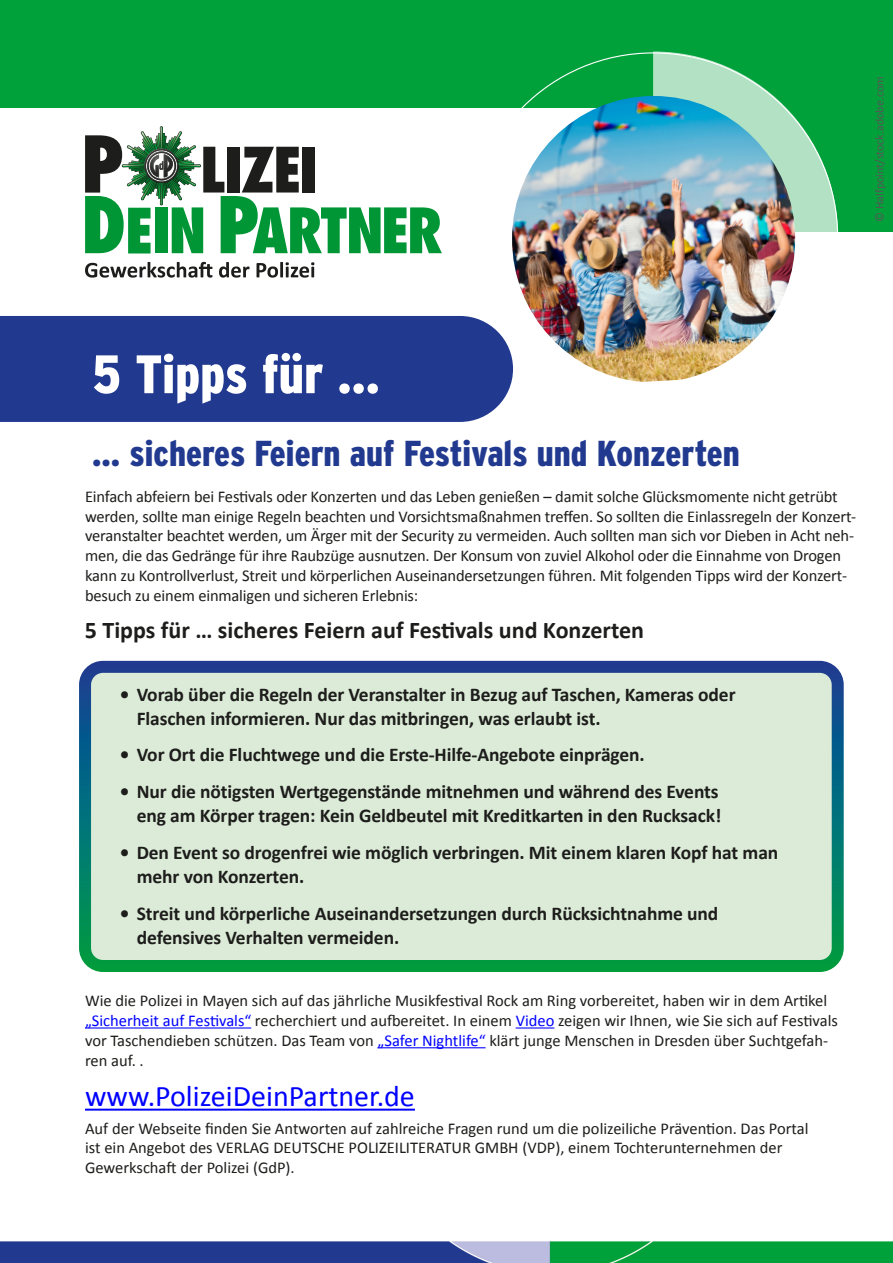
<style>
.page{position:relative;width:893px;height:1263px;background:#fff}
.page>*{position:absolute;margin:0;border:0;box-sizing:border-box;transform-origin:0 0}
.t1{font:900 54px "Interstate Condensed";color:#fff}
.t2{font:900 36px "Interstate Condensed";color:#213a8f}
.t3{font:30px "Calibri";color:#00f}
.t4{font:700 24px "Calibri";color:#1d1d1b}
.t5{font:700 19.5px/24px "Calibri";letter-spacing:-.005em;color:#1d1d1b}
.t6{font:16.5px/19.8px "Calibri";letter-spacing:-.01em;color:#1d1d1b}
.t7{font:12px "Calibri";color:#575756}
.s1{color:#00f}
</style>
<div class="page">
<div style="left:85px;top:667px;width:753px;height:299px;background:#dcebd8;border-radius:18px"></div>
<div style="left:79px;top:661px;width:765px;height:311px;border:12px solid #fff;border-radius:18px"></div>
<img style="left:0;top:1242px;width:893px;height:21px">
<div style="left:0;top:0;width:893px;height:232px;background:#00a13a"></div>
<div style="left:0;top:108px;width:654px;height:237px;background:#fff"></div>
<svg style="left:652px;top:51px;width:186px;height:195px"></svg>
<svg style="left:85px;top:126px;width:357px;height:127px"></svg>
<svg style="left:85px;top:262px;width:127px;height:16px"></svg>
<svg style="left:219px;top:262px;width:30px;height:16px"></svg>
<svg style="left:257px;top:262px;width:57px;height:16px"></svg>
<img style="left:512px;top:96px;width:283px;height:286px">
<div style="left:0;top:316px;width:513px;height:106px;background:#213a8f"></div>
<hr style="left:85px;top:1027px;width:166px;height:1px;background:#00f">
<hr style="left:516px;top:1027px;width:38px;height:1px;background:#00f">
<hr style="left:378px;top:1047px;width:108px;height:1px;background:#00f">
<hr style="left:85px;top:1109px;width:330px;height:1px;background:#00f">
<p class="t7" style="left:871px;top:222px;width:147px;rotate:-90deg">© Halfpoint/stock.adobe.com</p>
<h1 class="t1" style="left:92px;top:344px;width:289px">5 Tipps für ...</h1>
<h2 class="t2" style="left:92px;top:433px;width:649px">... sicheres Feiern auf Festivals und Konzerten</h2>
<p class="t6" style="left:85px;top:486px;width:773px">Einfach abfeiern bei Festivals oder Konzerten und das Leben genießen – damit solche Glücksmomente nicht getrübt werden, sollte man einige Regeln beachten und Vorsichtsmaßnahmen treffen. So sollten die Einlassregeln der Konzert&shy;veranstalter beachtet werden, um Ärger mit der Security zu vermeiden. Auch sollten man sich vor Dieben in Acht neh&shy;men, die das Gedränge für ihre Raubzüge ausnutzen. Der Konsum von zuviel Alkohol oder die Einnahme von Drogen kann zu Kontrollverlust, Streit und körperlichen Auseinandersetzungen führen. Mit folgenden Tipps wird der Konzert&shy;besuch zu einem einmaligen und sicheren Erlebnis:</p>
<h3 class="t4" style="left:85px;top:613px;width:561px">5 Tipps für … sicheres Feiern auf Festivals und Konzerten</h3>
<p class="t5" style="left:137px;top:681px;width:600px;text-indent:-17px">• Vorab über die Regeln der Veranstalter in Bezug auf Taschen, Kameras oder<br>Flaschen informieren. Nur das mitbringen, was erlaubt ist.</p>
<p class="t5" style="left:120px;top:742px;width:527px">• Vor Ort die Fluchtwege und die Erste-Hilfe-Angebote einprägen.</p>
<p class="t5" style="left:120px;top:779px;width:603px;text-align:right">• Nur die nötigsten Wertgegenstände mitnehmen und während des Events eng am Körper tragen: Kein Geldbeutel mit Kreditkarten in den Rucksack!</p>
<p class="t5" style="left:137px;top:840px;width:643px;text-indent:-17px">• Den Event so drogenfrei wie möglich verbringen. Mit einem klaren Kopf hat man mehr von Konzerten.</p>
<p class="t5" style="left:137px;top:900px;width:583px;text-indent:-17px">• Streit und körperliche Auseinandersetzungen durch Rücksichtnahme und defensives Verhalten vermeiden.</p>
<p class="t6" style="left:85px;top:990px;width:754px">Wie die Polizei in Mayen sich auf das jährliche Musikfestival Rock am Ring vorbereitet, haben wir in dem Artikel <span class="s1">„Sicherheit auf Festivals“</span> recherchiert und aufbereitet. In einem <span class="s1">Video</span> zeigen wir Ihnen, wie Sie sich auf Festivals vor Taschendieben schützen. Das Team von <span class="s1">„Safer Nightlife“</span> klärt junge Menschen in Dresden über Suchtgefah&shy;ren auf. .</p>
<h3 class="t3" style="left:85px;top:1075px;width:331px">www.PolizeiDeinPartner.de</h3>
<p class="t6" style="left:85px;top:1118px;width:725px">Auf der Webseite finden Sie Antworten auf zahlreiche Fragen rund um die polizeiliche Prävention. Das Portal ist ein Angebot des VERLAG DEUTSCHE POLIZEILITERATUR GMBH (VDP), einem Tochterunternehmen der<br>Gewerkschaft der Polizei (GdP).</p>
</div>
